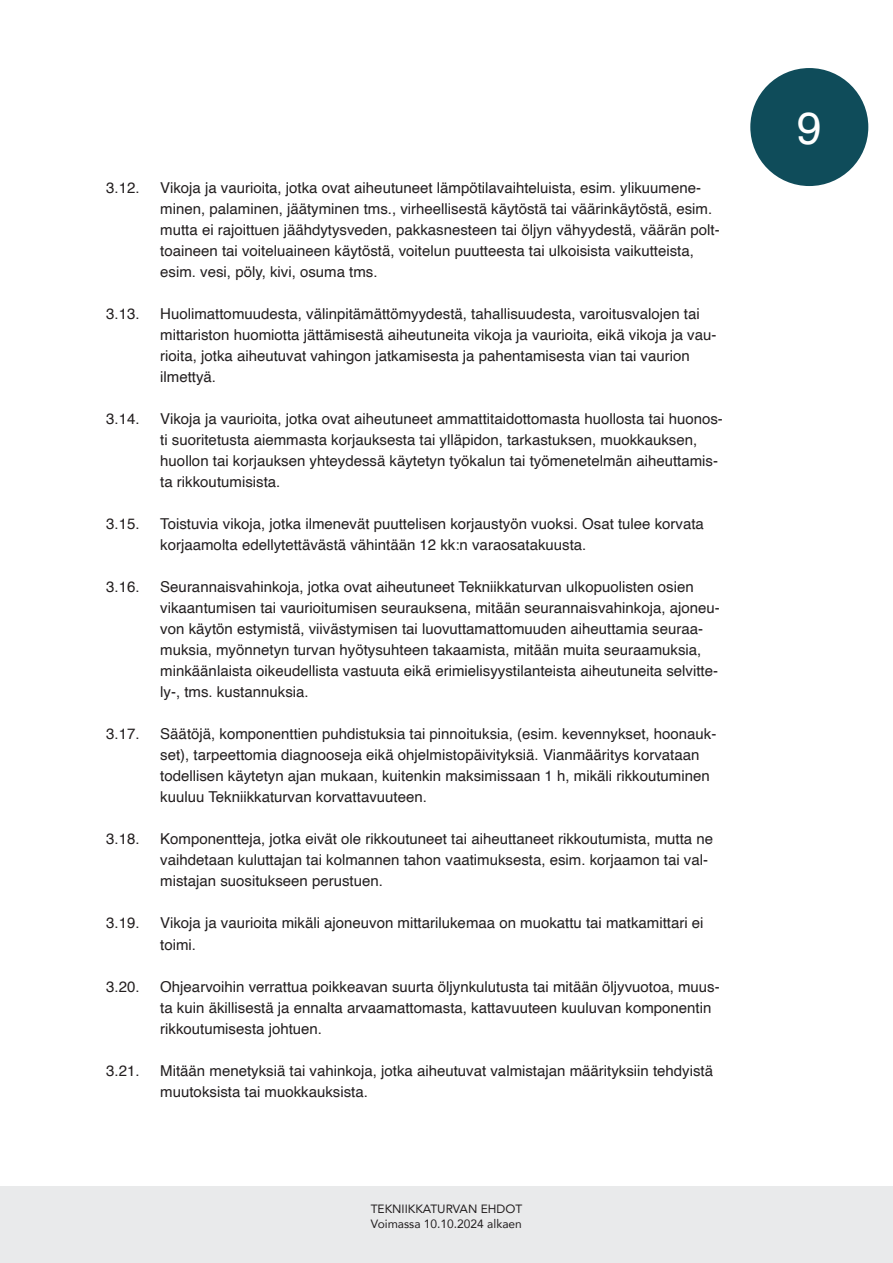
<style>
.page{position:relative;width:893px;height:1263px;background:#fff}
.page>*{position:absolute;margin:0;border:0;box-sizing:border-box;transform-origin:0 0}
.t1{font:45px "Helvetica";color:#fff}
.t2{font:15px/21px "Helvetica";color:#231f20}
.t3{font:12px/14.4px "Avenir";color:#231f20}
</style>
<div class="page">
<div style="left:750px;top:68px;width:118px;height:118px;background:#0f4c5a;border-radius:50%"></div>
<div style="left:0;top:1186px;width:893px;height:77px;background:#e9eaeb"></div>
<p class="t2" style="left:106px;top:178px;width:35px">3.12.</p>
<p class="t2" style="left:160px;top:178px;width:561px">Vikoja ja vaurioita, jotka ovat aiheutuneet lämpötilavaihteluista, esim. ylikuumene&shy;minen, palaminen, jäätyminen tms., virheellisestä käytöstä tai väärinkäytöstä, esim. mutta ei rajoittuen jäähdytysveden, pakkasnesteen tai öljyn vähyydestä, väärän polt&shy;toaineen tai voiteluaineen käytöstä, voitelun puutteesta tai ulkoisista vaikutteista, esim. vesi, pöly, kivi, osuma tms.</p>
<p class="t2" style="left:106px;top:304px;width:35px">3.13.</p>
<p class="t2" style="left:160px;top:304px;width:558px">Huolimattomuudesta, välinpitämättömyydestä, tahallisuudesta, varoitusvalojen tai mittariston huomiotta jättämisestä aiheutuneita vikoja ja vaurioita, eikä vikoja ja vau&shy;rioita, jotka aiheutuvat vahingon jatkamisesta ja pahentamisesta vian tai vaurion ilmettyä.</p>
<p class="t2" style="left:106px;top:409px;width:35px">3.14.</p>
<p class="t2" style="left:160px;top:409px;width:564px">Vikoja ja vaurioita, jotka ovat aiheutuneet ammattitaidottomasta huollosta tai huonos-</p>
<p class="t2" style="left:160px;top:430px;width:559px">ti suoritetusta aiemmasta korjauksesta tai ylläpidon, tarkastuksen, muokkauksen, huollon tai korjauksen yhteydessä käytetyn työkalun tai työmenetelmän aiheuttamis&shy;ta rikkoutumisista.</p>
<p class="t2" style="left:106px;top:514px;width:35px">3.15.</p>
<p class="t2" style="left:160px;top:514px;width:545px">Toistuvia vikoja, jotka ilmenevät puuttelisen korjaustyön vuoksi. Osat tulee korvata korjaamolta edellytettävästä vähintään 12 kk:n varaosatakuusta.</p>
<p class="t2" style="left:106px;top:577px;width:35px">3.16.</p>
<p class="t2" style="left:160px;top:577px;width:561px">Seurannaisvahinkoja, jotka ovat aiheutuneet Tekniikkaturvan ulkopuolisten osien vikaantumisen tai vaurioitumisen seurauksena, mitään seurannaisvahinkoja, ajoneu&shy;von käytön estymistä, viivästymisen tai luovuttamattomuuden aiheuttamia seuraa&shy;muksia, myönnetyn turvan hyötysuhteen takaamista, mitään muita seuraamuksia, minkäänlaista oikeudellista vastuuta eikä erimielisyystilanteista aiheutuneita selvitte&shy;ly-, tms. kustannuksia.</p>
<p class="t2" style="left:106px;top:724px;width:35px">3.17.</p>
<p class="t2" style="left:160px;top:724px;width:558px">Säätöjä, komponenttien puhdistuksia tai pinnoituksia, (esim. kevennykset, hoonauk&shy;set), tarpeettomia diagnooseja eikä ohjelmistopäivityksiä. Vianmääritys korvataan todellisen käytetyn ajan mukaan, kuitenkin maksimissaan 1 h, mikäli rikkoutuminen kuuluu Tekniikkaturvan korvattavuuteen.</p>
<p class="t2" style="left:106px;top:829px;width:35px">3.18.</p>
<p class="t2" style="left:160px;top:829px;width:554px">Komponentteja, jotka eivät ole rikkoutuneet tai aiheuttaneet rikkoutumista, mutta ne vaihdetaan kuluttajan tai kolmannen tahon vaatimuksesta, esim. korjaamon tai val-</p>
<p class="t2" style="left:160px;top:871px;width:224px">mistajan suositukseen perustuen.</p>
<p class="t2" style="left:106px;top:913px;width:35px">3.19.</p>
<p class="t2" style="left:160px;top:913px;width:545px">Vikoja ja vaurioita mikäli ajoneuvon mittarilukemaa on muokattu tai matkamittari ei toimi.</p>
<p class="t2" style="left:106px;top:976px;width:35px">3.20.</p>
<p class="t2" style="left:160px;top:976px;width:561px">Ohjearvoihin verrattua poikkeavan suurta öljynkulutusta tai mitään öljyvuotoa, muus&shy;ta kuin äkillisestä ja ennalta arvaamattomasta, kattavuuteen kuuluvan komponentin rikkoutumisesta johtuen.</p>
<p class="t2" style="left:106px;top:1060px;width:35px">3.21.</p>
<p class="t2" style="left:160px;top:1060px;width:554px">Mitään menetyksiä tai vahinkoja, jotka aiheutuvat valmistajan määrityksiin tehdyistä muutoksista tai muokkauksista.</p>
<p class="t3" style="left:371px;top:1201px;width:153px">TEKNIIKKATURVAN EHDOT<br>Voimassa 10.10.2024 alkaen</p>
<h1 class="t1" style="left:797px;top:93px;width:27px">9</h1>
</div>
